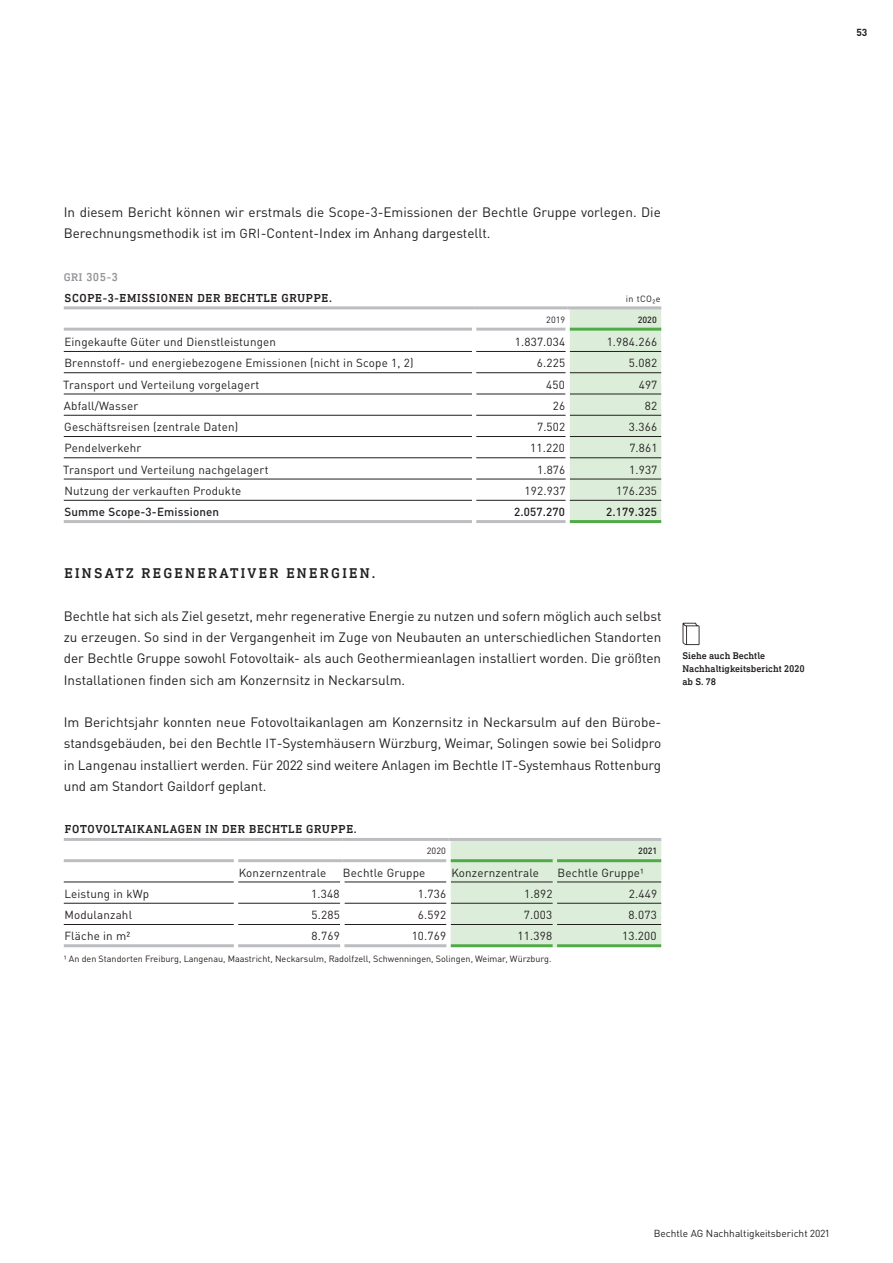
<style>
.page{position:relative;width:893px;height:1263px;background:#fff}
.page>*{position:absolute;margin:0;border:0;box-sizing:border-box;transform-origin:0 0}
.t1{font:500 14.25px "DIN Next Slab Pro";letter-spacing:.16em;color:#231f20}
.t2{font:13.5px/21.3px "Bechtle DIN";color:#231f20;text-align:justify}
.t3{font:11.7px "Bechtle DIN";letter-spacing:.015em;color:#231f20}
.t4{font:500 11.7px/21.3px "DIN Next Slab Pro";letter-spacing:.06em;color:#231f20}
.t5{font:500 11.7px "Bechtle DIN";letter-spacing:.015em;color:#231f20}
.t6{font:10.2px "Bechtle DIN";color:#231f20}
.t7{font:700 10.2px "Bechtle DIN";color:#231f20}
.t8{font:500 9.75px/12.8px "DIN Next Slab Pro";color:#231f20}
.t9{font:9px "Bechtle DIN";color:#231f20}
.t10{font:500 9px "Bechtle DIN";color:#231f20}
.s1{font-size:12.9px}
.s2{font-size:11.1px;color:#939598}
.s3{color:#939598}
</style>
<div class="page">
<div style="left:570px;top:309px;width:91px;height:211px;background:#dceeda"></div>
<hr style="left:64px;top:351px;width:408px;height:1px;background:#231f20">
<hr style="left:64px;top:372px;width:408px;height:1px;background:#231f20">
<hr style="left:64px;top:394px;width:408px;height:1px;background:#231f20">
<hr style="left:476px;top:394px;width:90px;height:1px;background:#231f20">
<hr style="left:64px;top:415px;width:408px;height:1px;background:#231f20">
<hr style="left:64px;top:436px;width:408px;height:1px;background:#231f20">
<hr style="left:64px;top:457px;width:408px;height:1px;background:#231f20">
<hr style="left:64px;top:479px;width:408px;height:1px;background:#231f20">
<hr style="left:64px;top:500px;width:408px;height:1px;background:#231f20">
<hr style="left:64px;top:328px;width:408px;height:3px;background:#bcbdc0">
<hr style="left:476px;top:328px;width:90px;height:3px;background:#bcbdc0">
<hr style="left:570px;top:351px;width:91px;height:1px;background:#231f20">
<hr style="left:570px;top:372px;width:91px;height:1px;background:#231f20">
<hr style="left:570px;top:394px;width:91px;height:1px;background:#231f20">
<hr style="left:570px;top:415px;width:91px;height:1px;background:#231f20">
<hr style="left:570px;top:436px;width:91px;height:1px;background:#231f20">
<hr style="left:570px;top:457px;width:91px;height:1px;background:#231f20">
<hr style="left:570px;top:479px;width:91px;height:1px;background:#231f20">
<hr style="left:64px;top:306px;width:410px;height:3px;background:#bcbdc0">
<hr style="left:474px;top:306px;width:94px;height:3px;background:#bcbdc0">
<hr style="left:64px;top:520px;width:408px;height:3px;background:#bcbdc0">
<hr style="left:476px;top:520px;width:90px;height:3px;background:#bcbdc0">
<hr style="left:570px;top:500px;width:91px;height:1px;background:#231f20">
<hr style="left:568px;top:306px;width:93px;height:3px;background:#bcbdc0">
<hr style="left:570px;top:520px;width:91px;height:3px;background:#51aa48">
<hr style="left:570px;top:328px;width:91px;height:3px;background:#51aa48">
<hr style="left:476px;top:351px;width:90px;height:1px;background:#231f20">
<hr style="left:476px;top:372px;width:90px;height:1px;background:#231f20">
<hr style="left:476px;top:415px;width:90px;height:1px;background:#231f20">
<hr style="left:476px;top:436px;width:90px;height:1px;background:#231f20">
<hr style="left:476px;top:457px;width:90px;height:1px;background:#231f20">
<hr style="left:476px;top:479px;width:90px;height:1px;background:#231f20">
<hr style="left:476px;top:500px;width:90px;height:1px;background:#231f20">
<div style="left:451px;top:841px;width:210px;height:103px;background:#dceeda"></div>
<hr style="left:238px;top:859px;width:104px;height:3px;background:#bcbdc0">
<hr style="left:342px;top:859px;width:104px;height:3px;background:#bcbdc0">
<hr style="left:64px;top:924px;width:170px;height:1px;background:#231f20">
<hr style="left:238px;top:924px;width:102px;height:1px;background:#231f20">
<hr style="left:344px;top:924px;width:102px;height:1px;background:#231f20">
<hr style="left:451px;top:924px;width:102px;height:1px;background:#231f20">
<hr style="left:557px;top:924px;width:104px;height:1px;background:#231f20">
<hr style="left:64px;top:882px;width:170px;height:1px;background:#231f20">
<hr style="left:238px;top:882px;width:102px;height:1px;background:#231f20">
<hr style="left:344px;top:882px;width:102px;height:1px;background:#231f20">
<hr style="left:451px;top:882px;width:102px;height:1px;background:#231f20">
<hr style="left:557px;top:882px;width:104px;height:1px;background:#231f20">
<hr style="left:64px;top:903px;width:170px;height:1px;background:#231f20">
<hr style="left:238px;top:903px;width:102px;height:1px;background:#231f20">
<hr style="left:344px;top:903px;width:102px;height:1px;background:#231f20">
<hr style="left:451px;top:903px;width:102px;height:1px;background:#231f20">
<hr style="left:64px;top:859px;width:170px;height:3px;background:#bcbdc0">
<hr style="left:557px;top:903px;width:104px;height:1px;background:#231f20">
<hr style="left:64px;top:838px;width:172px;height:3px;background:#bcbdc0">
<hr style="left:236px;top:838px;width:106px;height:3px;background:#bcbdc0">
<hr style="left:342px;top:838px;width:107px;height:3px;background:#bcbdc0">
<hr style="left:64px;top:944px;width:170px;height:3px;background:#bcbdc0">
<hr style="left:238px;top:944px;width:102px;height:3px;background:#bcbdc0">
<hr style="left:344px;top:944px;width:102px;height:3px;background:#bcbdc0">
<hr style="left:449px;top:838px;width:106px;height:3px;background:#bcbdc0">
<hr style="left:555px;top:838px;width:106px;height:3px;background:#bcbdc0">
<hr style="left:451px;top:859px;width:102px;height:3px;background:#51aa48">
<hr style="left:557px;top:859px;width:104px;height:3px;background:#51aa48">
<hr style="left:553px;top:859px;width:4px;height:23px;background:#dceeda">
<hr style="left:553px;top:882px;width:4px;height:21px;background:#dceeda">
<hr style="left:553px;top:903px;width:4px;height:21px;background:#dceeda">
<hr style="left:451px;top:944px;width:102px;height:3px;background:#51aa48">
<hr style="left:553px;top:924px;width:4px;height:23px;background:#dceeda">
<hr style="left:557px;top:944px;width:104px;height:3px;background:#51aa48">
<svg style="left:683px;top:623px;width:16px;height:22px"></svg>
<p class="t7" style="left:856px;top:24px;width:12px">53</p>
<p class="t2" style="left:64px;top:200px;width:598px">In diesem Bericht können wir erstmals die Scope-3-Emissionen der Bechtle Gruppe vorlegen. Die<br>Berechnungsmethodik ist im <span class="s1">GRI</span>-Content-Index im Anhang dargestellt.</p>
<p class="t4" style="left:64px;top:266px;width:270px"><span class="s2">GRI</span> <span class="s3">305-3<br></span>SCOPE-3-EMISSIONEN DER BECHTLE GRUPPE.</p>
<p class="t9" style="left:626px;top:292px;width:36px">in tCO₂e</p>
<p class="t9" style="left:546px;top:312px;width:20px">2019</p>
<p class="t10" style="left:638px;top:312px;width:20px">2020</p>
<p class="t3" style="left:64px;top:333px;width:213px">Eingekaufte Güter und Dienstleistungen</p>
<p class="t3" style="left:515px;top:333px;width:52px">1.837.034</p>
<p class="t3" style="left:607px;top:333px;width:52px">1.984.266</p>
<p class="t3" style="left:64px;top:354px;width:351px">Brennstoff- und energiebezogene Emissionen (nicht in Scope 1, 2)</p>
<p class="t3" style="left:537px;top:354px;width:30px">6.225</p>
<p class="t3" style="left:629px;top:354px;width:30px">5.082</p>
<p class="t3" style="left:63px;top:375px;width:197px">Transport und Verteilung vorgelagert</p>
<p class="t3" style="left:546px;top:375px;width:20px">450</p>
<p class="t3" style="left:639px;top:375px;width:20px">497</p>
<p class="t3" style="left:64px;top:396px;width:76px">Abfall/Wasser</p>
<p class="t3" style="left:553px;top:396px;width:14px">26</p>
<p class="t3" style="left:645px;top:396px;width:14px">82</p>
<p class="t3" style="left:64px;top:418px;width:175px">Geschäftsreisen (zentrale Daten)</p>
<p class="t3" style="left:537px;top:418px;width:30px">7.502</p>
<p class="t3" style="left:629px;top:418px;width:30px">3.366</p>
<p class="t3" style="left:64px;top:439px;width:78px">Pendelverkehr</p>
<p class="t3" style="left:530px;top:439px;width:36px">11.220</p>
<p class="t3" style="left:629px;top:439px;width:30px">7.861</p>
<p class="t3" style="left:63px;top:460px;width:207px">Transport und Verteilung nachgelagert</p>
<p class="t3" style="left:537px;top:460px;width:30px">1.876</p>
<p class="t3" style="left:629px;top:460px;width:30px">1.937</p>
<p class="t3" style="left:64px;top:482px;width:179px">Nutzung der verkauften Produkte</p>
<p class="t3" style="left:525px;top:482px;width:42px">192.937</p>
<p class="t3" style="left:616px;top:482px;width:42px">176.235</p>
<p class="t5" style="left:64px;top:502px;width:156px">Summe Scope-3-Emissionen</p>
<p class="t5" style="left:514px;top:502px;width:52px">2.057.270</p>
<p class="t5" style="left:606px;top:502px;width:52px">2.179.325</p>
<p class="t1" style="left:65px;top:565px;width:313px">EINSATZ REGENERATIVER ENERGIEN.</p>
<p class="t2" style="left:64px;top:604px;width:599px">Bechtle hat sich als Ziel gesetzt, mehr regenerative Energie zu nutzen und sofern möglich auch selbst zu erzeugen. So sind in der Vergangenheit im Zuge von Neubauten an unterschiedlichen Standorten der Bechtle Gruppe sowohl Fotovoltaik- als auch Geothermieanlagen installiert worden. Die größten Installationen finden sich am Konzernsitz in Neckarsulm.</p>
<p class="t2" style="left:64px;top:710px;width:599px">Im Berichtsjahr konnten neue Fotovoltaikanlagen am Konzernsitz in Neckarsulm auf den Bürobe&shy;standsgebäuden, bei den Bechtle <span class="s1">IT</span>-Systemhäusern Würzburg, Weimar, Solingen sowie bei Solidpro in Langenau installiert werden. Für 2022 sind weitere Anlagen im Bechtle <span class="s1">IT</span>-Systemhaus Rottenburg und am Standort Gaildorf geplant.</p>
<p class="t4" style="left:65px;top:819px;width:293px">FOTOVOLTAIKANLAGEN IN DER BECHTLE GRUPPE.</p>
<p class="t9" style="left:427px;top:844px;width:20px">2020</p>
<p class="t10" style="left:638px;top:844px;width:20px">2021</p>
<p class="t3" style="left:239px;top:863px;width:89px">Konzernzentrale</p>
<p class="t3" style="left:343px;top:863px;width:84px">Bechtle Gruppe</p>
<p class="t3" style="left:451px;top:863px;width:89px">Konzernzentrale</p>
<p class="t3" style="left:558px;top:863px;width:86px">Bechtle Gruppe¹</p>
<p class="t3" style="left:64px;top:884px;width:86px">Leistung in kWp</p>
<p class="t3" style="left:311px;top:884px;width:30px">1.348</p>
<p class="t3" style="left:418px;top:884px;width:30px">1.736</p>
<p class="t3" style="left:524px;top:884px;width:30px">1.892</p>
<p class="t3" style="left:629px;top:884px;width:30px">2.449</p>
<p class="t3" style="left:64px;top:906px;width:69px">Modulanzahl</p>
<p class="t3" style="left:311px;top:906px;width:30px">5.285</p>
<p class="t3" style="left:418px;top:906px;width:30px">6.592</p>
<p class="t3" style="left:524px;top:906px;width:30px">7.003</p>
<p class="t3" style="left:628px;top:906px;width:30px">8.073</p>
<p class="t3" style="left:64px;top:927px;width:66px">Fläche in m²</p>
<p class="t3" style="left:312px;top:927px;width:30px">8.769</p>
<p class="t3" style="left:412px;top:927px;width:36px">10.769</p>
<p class="t3" style="left:518px;top:927px;width:36px">11.398</p>
<p class="t3" style="left:622px;top:927px;width:36px">13.200</p>
<p class="t9" style="left:64px;top:952px;width:489px">¹ An den Standorten Freiburg, Langenau, Maastricht, Neckarsulm, Radolfzell, Schwenningen, Solingen, Weimar, Würzburg.</p>
<p class="t8" style="left:682px;top:649px;width:124px">Siehe auch Bechtle<br>Nachhaltigkeitsbericht 2020 ab S. 78</p>
<p class="t6" style="left:654px;top:1226px;width:177px">Bechtle AG Nachhaltigkeitsbericht 2021</p>
</div>
